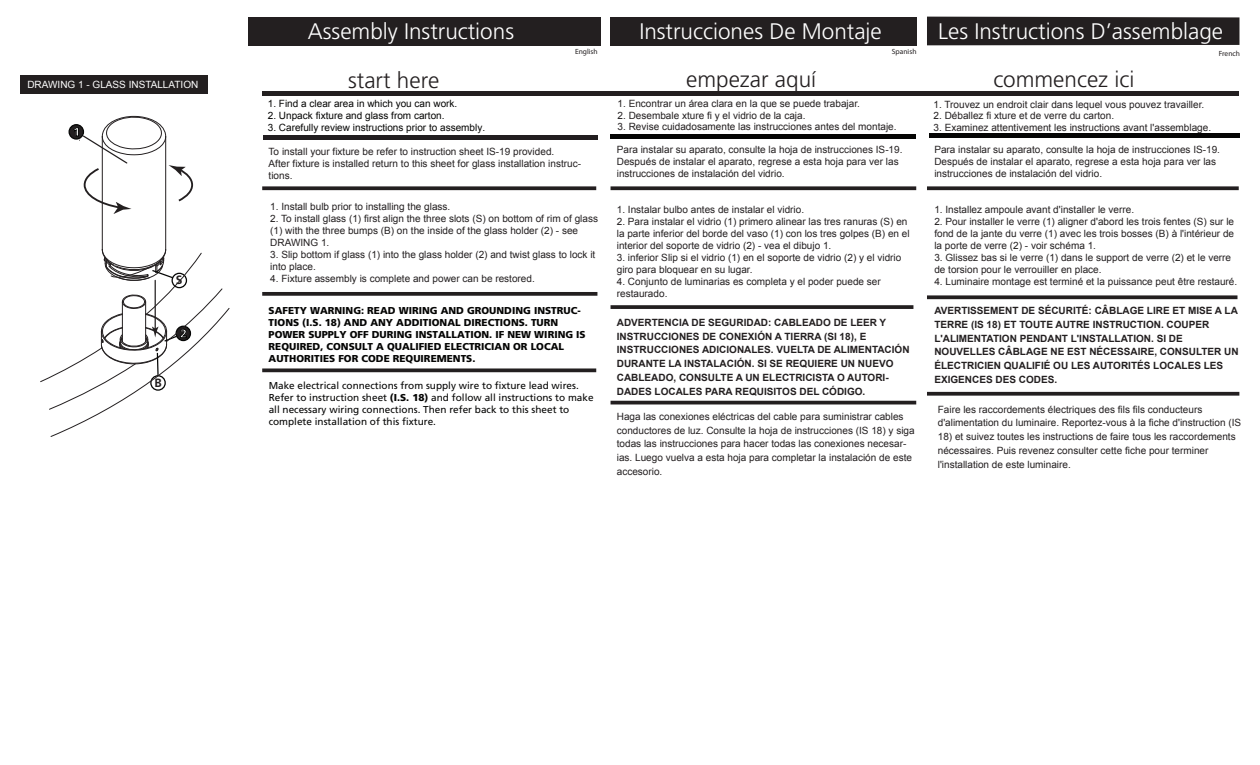
<style>
.page{position:relative;width:1260px;height:765px;background:#fff}
.page>*{position:absolute;margin:0;border:0;box-sizing:border-box;transform-origin:0 0}
.t1{font:300 22.5px "Frutiger LT Std";color:#fff}
.t2{font:300 22.5px "Frutiger LT Std";color:#231f20}
.t3{font:700 12px "Frutiger LT Std";color:#231f20}
.t4{font:900 12px "Frutiger LT Std";color:#fff}
.t5{font:10px/12px "Arial";color:#231f20}
.t6{font:700 10px/13.8px "Arial";color:#231f20}
.t7{font:900 10px/12px "Frutiger LT Std";color:#050504}
.t8{font:10px/12px "Frutiger LT Std";color:#050504}
.t9{font:10px "Arial";color:#050504}
.t10{font:10px "Arial";color:#fff}
.t11{font:7.5px "Myriad Pro";color:#231f20}
.s1{font-weight:900}
</style>
<div class="page">
<div style="left:927px;top:17px;width:312px;height:28px;background:#231f20"></div>
<hr style="left:611px;top:134px;width:305px;height:4px;background:#050504">
<div style="left:929px;top:133px;width:310px;height:5px;background:#050504"></div>
<hr style="left:263px;top:135px;width:334px;height:4px;background:#221e20">
<div style="left:248px;top:17px;width:352px;height:29px;background:#231f20"></div>
<div style="left:611px;top:17px;width:306px;height:29px;background:#231f20"></div>
<div style="left:262px;top:91px;width:977px;height:5px;background:#231f20"></div>
<hr style="left:102px;top:136px;width:1px;height:113px;background:#231f20">
<hr style="left:165px;top:136px;width:1px;height:113px;background:#231f20">
<svg style="left:69px;top:124px;width:15px;height:16px"></svg>
<div style="left:20px;top:75px;width:188px;height:19px;background:#231f20"></div>
<svg style="left:73px;top:116px;width:121px;height:98px"></svg>
<svg style="left:262px;top:292px;width:335px;height:4px"></svg>
<svg style="left:611px;top:305px;width:302px;height:4px"></svg>
<svg style="left:927px;top:295px;width:310px;height:4px"></svg>
<svg style="left:262px;top:368px;width:334px;height:4px"></svg>
<hr style="left:611px;top:401px;width:305px;height:3px;background:#231f20">
<svg style="left:927px;top:392px;width:312px;height:4px"></svg>
<svg style="left:40px;top:249px;width:190px;height:188px"></svg>
<svg style="left:262px;top:186px;width:334px;height:4px"></svg>
<svg style="left:611px;top:186px;width:305px;height:4px"></svg>
<svg style="left:927px;top:186px;width:312px;height:4px"></svg>
<p class="t10" style="left:27px;top:78px;width:172px">DRAWING 1 - GLASS INSTALLATION</p>
<p class="t4" style="left:73px;top:125px;width:9px">1</p>
<p class="t3" style="left:176px;top:273px;width:8px">S</p>
<p class="t3" style="left:154px;top:376px;width:9px">B</p>
<p class="t4" style="left:180px;top:326px;width:9px">2</p>
<h1 class="t1" style="left:308px;top:18px;width:208px">Assembly Instructions</h1>
<h1 class="t1" style="left:938px;top:18px;width:286px">Les Instructions D’assemblage</h1>
<h1 class="t1" style="left:639px;top:18px;width:244px">Instrucciones De Montaje</h1>
<p class="t11" style="left:575px;top:47px;width:24px">English</p>
<p class="t11" style="left:892px;top:47px;width:26px">Spanish</p>
<p class="t11" style="left:1219px;top:49px;width:23px">French</p>
<h1 class="t2" style="left:348px;top:68px;width:93px">start here</h1>
<h1 class="t2" style="left:993px;top:66px;width:143px">commencez ici</h1>
<h1 class="t2" style="left:686px;top:66px;width:132px">empezar aquí</h1>
<p class="t9" style="left:268px;top:97px;width:191px">1. Find a clear area in which you can work.</p>
<p class="t9" style="left:268px;top:109px;width:178px">2. Unpack fixture and glass from carton.</p>
<p class="t9" style="left:268px;top:121px;width:219px">3. Carefully review instructions prior to assembly.</p>
<p class="t5" style="left:618px;top:98px;width:244px">1. Encontrar un área clara en la que se puede trabajar.</p>
<p class="t5" style="left:618px;top:109px;width:189px">2. Desembale xture fi y el vidrio de la caja.</p>
<p class="t5" style="left:618px;top:120px;width:281px">3. Revise cuidadosamente las instrucciones antes del montaje.</p>
<p class="t5" style="left:934px;top:99px;width:272px">1. Trouvez un endroit clair dans lequel vous pouvez travailler.</p>
<p class="t5" style="left:934px;top:110px;width:182px">2. Déballez fi xture et de verre du carton.</p>
<p class="t5" style="left:934px;top:121px;width:279px">3. Examinez attentivement les instructions avant l'assemblage.</p>
<p class="t5" style="left:269px;top:146px;width:314px">To install your fixture be refer to instruction sheet IS-19 provided.<br>After fixture is installed return to this sheet for glass installation instruc&shy;tions.</p>
<p class="t5" style="left:617px;top:144px;width:287px">Para instalar su aparato, consulte la hoja de instrucciones IS-19.<br>Después de instalar el aparato, regrese a esta hoja para ver las instrucciones de instalación del vidrio.</p>
<p class="t5" style="left:934px;top:143px;width:287px">Para instalar su aparato, consulte la hoja de instrucciones IS-19.<br>Después de instalar el aparato, regrese a esta hoja para ver las instrucciones de instalación del vidrio.</p>
<p class="t5" style="left:270px;top:200px;width:182px">1. Install bulb prior to installing the glass.</p>
<p class="t5" style="left:270px;top:212px;width:329px">2. To install glass (1) first align the three slots (S) on bottom of rim of glass (1) with the three bumps (B) on the inside of the glass holder (2) - see<br>DRAWING 1.</p>
<p class="t5" style="left:270px;top:248px;width:327px">3. Slip bottom if glass (1) into the glass holder (2) and twist glass to lock it into place.</p>
<p class="t5" style="left:270px;top:272px;width:266px">4. Fixture assembly is complete and power can be restored.</p>
<p class="t7" style="left:269px;top:304px;width:319px">SAFETY WARNING: READ WIRING AND GROUNDING INSTRUC-TIONS (I.S. 18) AND ANY ADDITIONAL DIRECTIONS. TURN POWER SUPPLY OFF DURING INSTALLATION. IF NEW WIRING IS REQUIRED, CONSULT A QUALIFIED ELECTRICIAN OR LOCAL AUTHORITIES FOR CODE REQUIREMENTS.</p>
<p class="t8" style="left:269px;top:379px;width:326px">Make electrical connections from supply wire to fixture lead wires.<br>Refer to instruction sheet <span class="s1">(I.S. 18)</span> and follow all instructions to make all necessary wiring connections. Then refer back to this sheet to complete installation of this fixture.</p>
<p class="t5" style="left:617px;top:204px;width:189px">1. Instalar bulbo antes de instalar el vidrio.</p>
<p class="t5" style="left:617px;top:216px;width:294px">2. Para instalar el vidrio (1) primero alinear las tres ranuras (S) en la parte inferior del borde del vaso (1) con los tres golpes (B) en el interior del soporte de vidrio (2) - vea el dibujo 1.</p>
<p class="t5" style="left:617px;top:252px;width:286px">3. inferior Slip si el vidrio (1) en el soporte de vidrio (2) y el vidrio giro para bloquear en su lugar.</p>
<p class="t5" style="left:617px;top:276px;width:266px">4. Conjunto de luminarias es completa y el poder puede ser restaurado.</p>
<p class="t6" style="left:617px;top:316px;width:294px">ADVERTENCIA DE SEGURIDAD: CABLEADO DE LEER Y INSTRUCCIONES DE CONEXIÓN A TIERRA (SI 18), E INSTRUCCIONES ADICIONALES. VUELTA DE ALIMENTACIÓN DURANTE LA INSTALACIÓN. SI SE REQUIERE UN NUEVO CABLEADO, CONSULTE A UN ELECTRICISTA O AUTORI-DADES LOCALES PARA REQUISITOS DEL CÓDIGO.</p>
<p class="t5" style="left:934px;top:204px;width:201px">1. Installez ampoule avant d'installer le verre.</p>
<p class="t5" style="left:934px;top:216px;width:301px;text-align:justify">2. Pour installer le verre (1) aligner d'abord les trois fentes (S) sur le fond de la jante du verre (1) avec les trois bosses (B) à l'intérieur de la porte de verre (2) - voir schéma 1.</p>
<p class="t5" style="left:934px;top:252px;width:298px">3. Glissez bas si le verre (1) dans le support de verre (2) et le verre de torsion pour le verrouiller en place.</p>
<p class="t5" style="left:934px;top:276px;width:304px">4. Luminaire montage est terminé et la puissance peut être restauré.</p>
<p class="t6" style="left:934px;top:304px;width:306px">AVERTISSEMENT DE SÉCURITÉ: CÂBLAGE LIRE ET MISE A LA TERRE (IS 18) ET TOUTE AUTRE INSTRUCTION. COUPER L'ALIMENTATION PENDANT L'INSTALLATION. SI DE NOUVELLES CÂBLAGE NE EST NÉCESSAIRE, CONSULTER UN ÉLECTRICIEN QUALIFIÉ OU LES AUTORITÉS LOCALES LES EXIGENCES DES CODES.</p>
<p class="t5" style="left:617px;top:410px;width:299px;line-height:13.8px">Haga las conexiones eléctricas del cable para suministrar cables conductores de luz. Consulte la hoja de instrucciones (IS 18) y siga todas las instrucciones para hacer todas las conexiones necesar&shy;ias. Luego vuelva a esta hoja para completar la instalación de este accesorio.</p>
<p class="t5" style="left:938px;top:402px;width:305px;line-height:13.8px">Faire les raccordements électriques des fils fils conducteurs d'alimentation du luminaire. Reportez-vous à la fiche d'instruction (IS</p>
<p class="t5" style="left:938px;top:430px;width:299px;line-height:13.8px">18) et suivez toutes les instructions de faire tous les raccordements nécessaires. Puis revenez consulter cette fiche pour terminer l'installation de este luminaire.</p>
</div>
